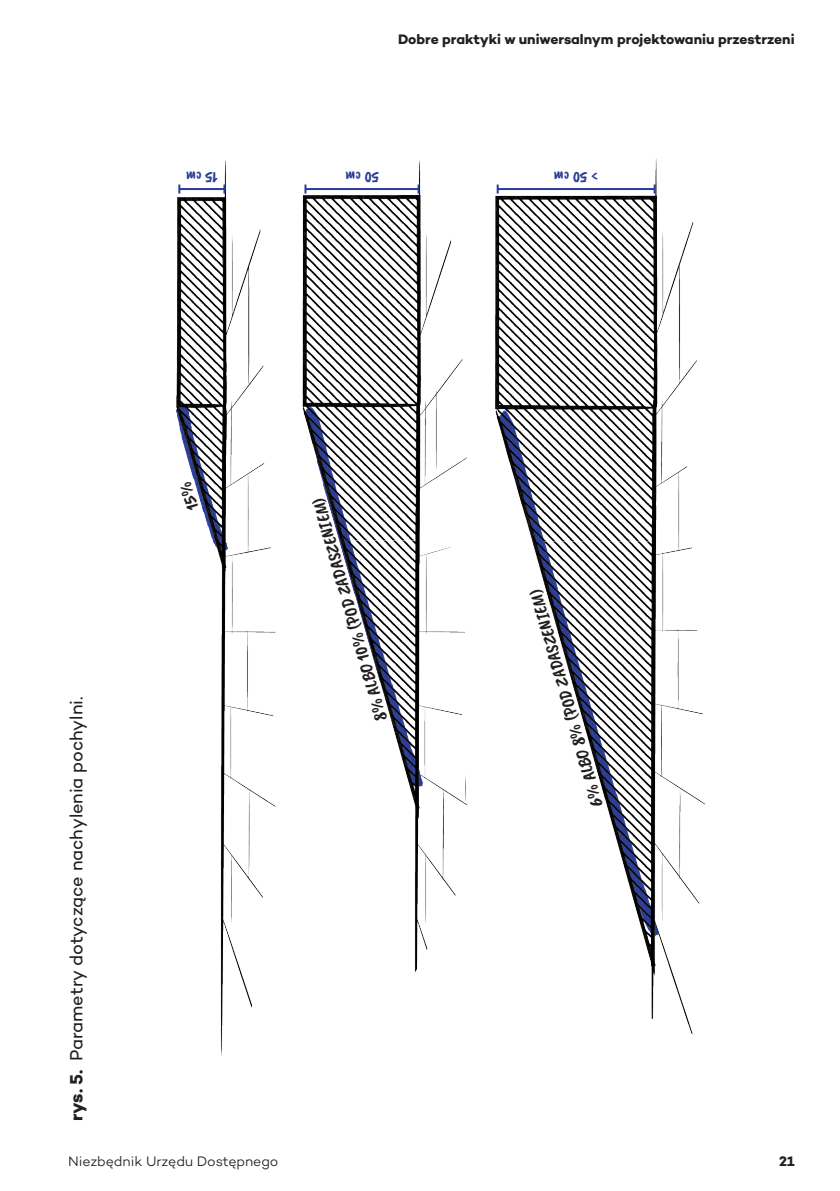
<style>
.page{position:relative;width:840px;height:1191px;background:#fff}
.page>*{position:absolute;margin:0;border:0;box-sizing:border-box;transform-origin:0 0}
.rysunek-opis{font:18px "Caveat Brush";color:#231f20}
.podstawowy{font:18px "Campton";letter-spacing:-.005em;color:#231f20}
.t1{font:16px "Caveat Brush";color:#293b97}
.t2{font:700 14px "Campton";letter-spacing:-.005em;color:#231f20}
.t3{font:300 14px "Campton";letter-spacing:-.01em;color:#231f20}
.s1{font-weight:700}
</style>
<div class="page">
<img style="left:176px;top:159px;width:529px;height:897px">
<svg style="left:302px;top:480px;width:98px;height:257px"></svg>
<svg style="left:519px;top:572px;width:97px;height:251px"></svg>
<hr style="left:179px;top:188px;width:45px;height:2px;background:#293b97">
<svg style="left:223px;top:184px;width:2px;height:9px"></svg>
<svg style="left:178px;top:184px;width:2px;height:9px"></svg>
<hr style="left:305px;top:188px;width:113px;height:2px;background:#293b97">
<svg style="left:417px;top:184px;width:2px;height:9px"></svg>
<svg style="left:304px;top:184px;width:2px;height:9px"></svg>
<hr style="left:497px;top:188px;width:157px;height:2px;background:#293b97">
<svg style="left:653px;top:184px;width:2px;height:9px"></svg>
<svg style="left:496px;top:184px;width:2px;height:9px"></svg>
<svg style="left:176px;top:464px;width:37px;height:63px"></svg>
<p class="t2" style="left:398px;top:30px;width:398px">Dobre praktyki w uniwersalnym projektowaniu przestrzeni</p>
<p class="t1" style="left:218px;top:187px;width:34px;rotate:-180deg">15 cm</p>
<p class="t1" style="left:378px;top:187px;width:35px;rotate:-180deg">50 cm</p>
<p class="t1" style="left:598px;top:187px;width:47px;rotate:-180deg">&gt; 50 cm</p>
<p class="podstawowy" style="left:65px;top:1121px;width:426px;rotate:-90deg"><span class="s1">rys. 5.</span> Parametry dotyczące nachylenia pochylni.</p>
<p class="rysunek-opis" style="left:371px;top:723px;width:233px;rotate:-106deg">8% ALBO 10% (POD ZADASZENIEM)</p>
<p class="rysunek-opis" style="left:587px;top:809px;width:227px;rotate:-106deg">6% ALBO 8% (POD ZADASZENIEM)</p>
<p class="t3" style="left:68px;top:1153px;width:212px">Niezbędnik Urzędu Dostępnego</p>
<p class="t2" style="left:778px;top:1152px;width:17px">21</p>
</div>
